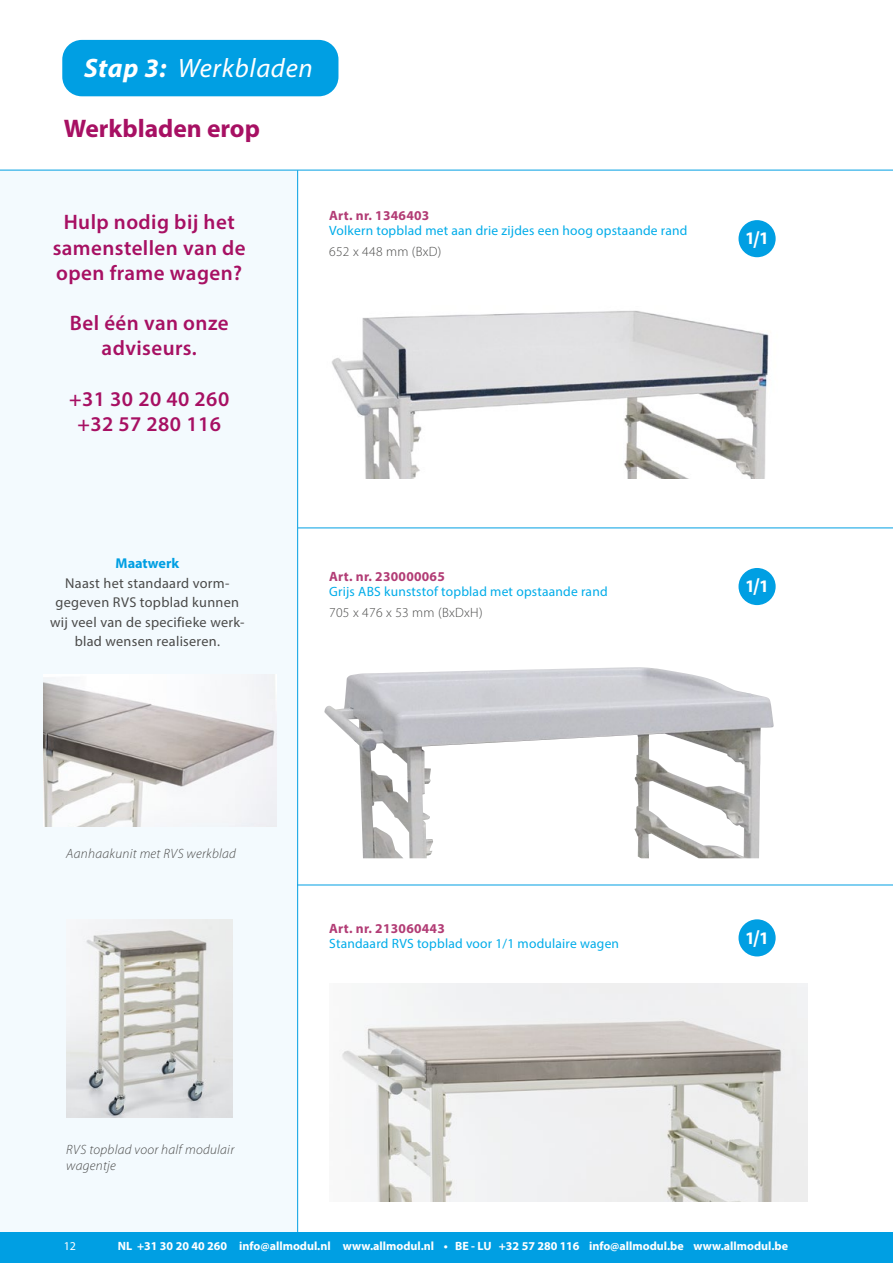
<style>
.page{position:relative;width:893px;height:1263px;background:#fff}
.page>*{position:absolute;margin:0;border:0;box-sizing:border-box;transform-origin:0 0}
.t1{font:italic 26.7px "Myriad Pro";letter-spacing:.025em;color:#fff}
.Kleinere_topkop{font:700 25.5px "Myriad Pro";color:#a71063}
.t2{font:600 21px/25.2px "Myriad Pro";letter-spacing:.02em;color:#a71063;text-align:center}
.Platte_tekst_Ladewagens{font:700 17.7px "Myriad Pro";color:#fff}
.Zijkant_plt_txt{font:14.25px/19.5px "Myriad Pro";letter-spacing:.02em;color:#4a4a49;text-align:center}
.Zijkant_kopje{font:700 14.25px "Myriad Pro";color:#009fe3}
.Titel{font:13.5px "Myriad Pro";letter-spacing:.015em;color:#00ace9}
.Platte_tekst_Ladewagens-2{font:italic 300 13.5px/16.5px "Myriad Pro";letter-spacing:.02em;color:#4a4a49}
.Art_nr{font:700 13.5px "Myriad Pro";letter-spacing:.02em;color:#b23c75}
.Light_plt_txt{font:300 13.5px "Myriad Pro";letter-spacing:.02em;color:#4a4a49}
.t3{font:700 12px "Myriad Pro";color:#fff}
.t4{font:12px "Myriad Pro";color:#fff}
.s1{font-weight:700}
.s2{font-size:23.1px}
</style>
<div class="page">
<div style="left:0;top:170px;width:297px;height:1062px;background:#f3fafe"></div>
<hr style="left:297px;top:170px;width:1px;height:1062px;background:#009fe3">
<hr style="left:0;top:170px;width:893px;height:1px;background:#009fe3">
<div style="left:62px;top:40px;width:276px;height:56px;background:#009fe3;border-radius:20px"></div>
<img style="left:44px;top:674px;width:233px;height:153px">
<img style="left:66px;top:919px;width:166px;height:198px">
<img style="left:342px;top:983px;width:466px;height:218px">
<img style="left:324px;top:667px;width:450px;height:191px">
<img style="left:331px;top:310px;width:438px;height:169px">
<hr style="left:298px;top:527px;width:595px;height:1px;background:#009fe3">
<hr style="left:297px;top:885px;width:596px;height:1px;background:#009fe3">
<div style="left:738px;top:568px;width:38px;height:37px;background:#009fe3;border-radius:50%"></div>
<div style="left:738px;top:220px;width:38px;height:37px;background:#009fe3;border-radius:50%"></div>
<div style="left:738px;top:919px;width:38px;height:37px;background:#009fe3;border-radius:50%"></div>
<div style="left:0;top:1232px;width:893px;height:31px;background:#009fe3"></div>
<p class="t1" style="left:84px;top:52px;width:230px"><span class="s1">Stap 3:</span> Werkbladen</p>
<p class="Kleinere_topkop" style="left:64px;top:111px;width:198px">Werkbladen erop</p>
<p class="t2" style="left:53px;top:209px;width:195px">Hulp nodig bij het samenstellen van de open frame wagen?</p>
<p class="t2" style="left:70px;top:310px;width:160px">Bel één van onze adviseurs.</p>
<p class="t2" style="left:69px;top:386px;width:162px">+31 30 20 40 260</p>
<p class="t2" style="left:77px;top:411px;width:145px">+32 57 280 116</p>
<p class="Zijkant_kopje" style="left:116px;top:554px;width:65px">Maatwerk</p>
<p class="Zijkant_plt_txt" style="left:50px;top:573px;width:196px">Naast het standaard vorm&shy;gegeven RVS topblad kunnen wij veel van de specifieke werk&shy;blad wensen realiseren.</p>
<p class="Art_nr" style="left:329px;top:206px;width:102px">Art. nr. 1346403</p>
<p class="Titel" style="left:329px;top:222px;width:360px">Volkern topblad met aan drie zijdes een hoog opstaande rand</p>
<p class="Light_plt_txt" style="left:329px;top:244px;width:114px">652 x 448 mm (BxD)</p>
<p class="Platte_tekst_Ladewagens" style="left:745px;top:227px;width:25px">1<span class="s2">/</span>1</p>
<p class="Art_nr" style="left:329px;top:567px;width:117px">Art. nr. 230000065</p>
<p class="Titel" style="left:329px;top:583px;width:280px">Grijs ABS kunststof topblad met opstaande rand</p>
<p class="Light_plt_txt" style="left:329px;top:605px;width:155px">705 x 476 x 53 mm (BxDxH)</p>
<p class="Platte_tekst_Ladewagens" style="left:745px;top:575px;width:25px">1<span class="s2">/</span>1</p>
<p class="Platte_tekst_Ladewagens-2" style="left:66px;top:845px;width:171px">Aanhaakunit met RVS werkblad</p>
<p class="Platte_tekst_Ladewagens-2" style="left:66px;top:1141px;width:169px">RVS topblad voor half modulair wagentje</p>
<p class="Art_nr" style="left:329px;top:919px;width:117px">Art. nr. 213060443</p>
<p class="Titel" style="left:329px;top:935px;width:291px">Standaard RVS topblad voor 1/1 modulaire wagen</p>
<p class="Platte_tekst_Ladewagens" style="left:745px;top:926px;width:25px">1<span class="s2">/</span>1</p>
<p class="t4" style="left:64px;top:1239px;width:14px">12</p>
<p class="t3" style="left:118px;top:1238px;width:672px">NL +31 30 20 40 260 info@allmodul.nl www.allmodul.nl • BE - LU +32 57 280 116 info@allmodul.be www.allmodul.be</p>
</div>
